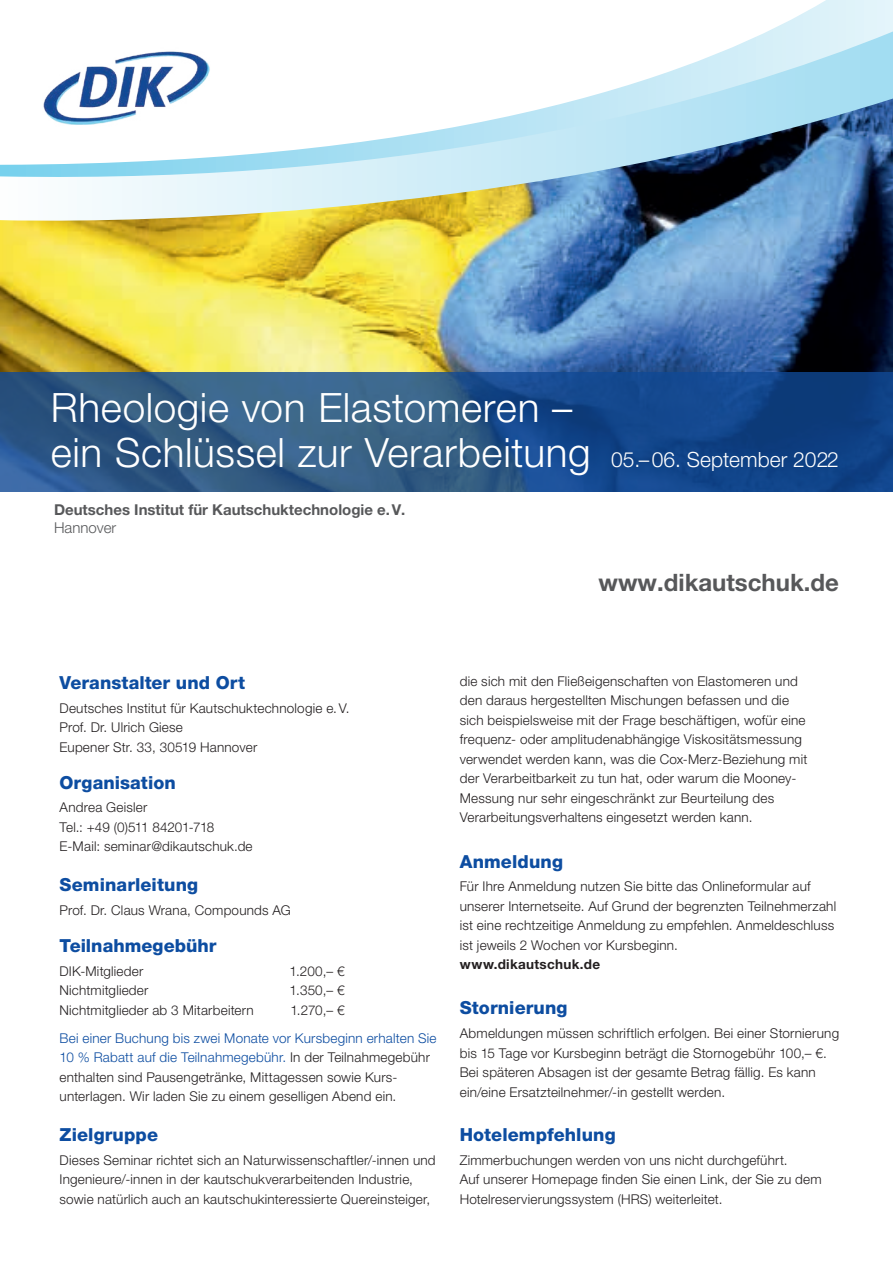
<style>
.page{position:relative;width:893px;height:1263px;background:#fff}
.page>*{position:absolute;margin:0;border:0;box-sizing:border-box;transform-origin:0 0}
.t1{font:300 40.5px/45px "Helvetica Neue LT Pro";letter-spacing:.015em;color:#fff}
.t2{font:700 24px "Helvetica Neue LT Pro";color:#57585a}
.t3{font:800 18px "Helvetica Neue LT Pro";letter-spacing:.005em;color:#0d4da1}
.t4{font:700 15px "Helvetica Neue LT Pro";color:#57585a}
.t5{font:300 15px "Helvetica Neue LT Pro";color:#57585a}
.t6{font:300 13.5px/19.5px "Helvetica Neue LT Pro";letter-spacing:.015em;color:#231f20}
.t7{font:700 13.5px "Helvetica Neue LT Pro";letter-spacing:.025em;color:#231f20}
.s1{font-size:21px}
.s2{color:#0d4da1}
</style>
<div class="page">
<img style="left:0;top:226px;width:893px;height:146px">
<svg style="left:769px;top:0;width:124px;height:31px"></svg>
<svg style="left:0;top:372px;width:893px;height:119px;background:#245186"></svg>
<svg style="left:0;top:31px;width:893px;height:195px"></svg>
<h1 class="t1" style="left:51px;top:384px;width:790px">Rheologie von Elastomeren –<br>ein Schlüssel zur Verarbeitung <span class="s1">05.– 06. September 2022</span></h1>
<p class="t4" style="left:54px;top:500px;width:353px">Deutsches Institut für Kautschuktechnologie e. V.</p>
<p class="t5" style="left:54px;top:518px;width:64px">Hannover</p>
<h2 class="t2" style="left:599px;top:568px;width:242px">www.dikautschuk.de</h2>
<h3 class="t3" style="left:60px;top:672px;width:187px">Veranstalter und Ort</h3>
<p class="t6" style="left:60px;top:698px;width:292px">Deutsches Institut für Kautschuktechnologie e.V.<br>Prof. Dr. Ulrich Giese<br>Eupener Str. 33, 30519 Hannover</p>
<h3 class="t3" style="left:60px;top:772px;width:118px">Organisation</h3>
<p class="t6" style="left:60px;top:798px;width:195px">Andrea Geisler<br>Tel.: +49 (0)511 84201-718<br>E-Mail: seminar@dikautschuk.de</p>
<h3 class="t3" style="left:60px;top:874px;width:140px">Seminarleitung</h3>
<p class="t6" style="left:60px;top:900px;width:233px">Prof. Dr. Claus Wrana, Compounds AG</p>
<h3 class="t3" style="left:60px;top:935px;width:159px">Teilnahmegebühr</h3>
<p class="t6" style="left:60px;top:961px;width:85px">DIK-Mitglieder</p>
<p class="t6" style="left:289px;top:961px;width:57px">1.200,– €</p>
<p class="t6" style="left:60px;top:980px;width:90px">Nichtmitglieder</p>
<p class="t6" style="left:290px;top:980px;width:56px">1.350,– €</p>
<p class="t6" style="left:60px;top:1000px;width:196px">Nichtmitglieder ab 3 Mitarbeitern</p>
<p class="t6" style="left:290px;top:1000px;width:56px">1.270,– €</p>
<p class="t6" style="left:60px;top:1028px;width:379px"><span class="s2">Bei einer Buchung bis zwei Monate vor Kursbeginn erhalten Sie 10 % Rabatt auf die Teilnahmegebühr.</span> In der Teilnahmegebühr enthalten sind Pausengetränke, Mittagessen sowie Kurs&shy;unterlagen. Wir laden Sie zu einem geselligen Abend ein.</p>
<h3 class="t3" style="left:60px;top:1124px;width:100px">Zielgruppe</h3>
<p class="t6" style="left:60px;top:1150px;width:378px">Dieses Seminar richtet sich an Naturwissenschaftler/-innen und<br>Ingenieure/-innen in der kautschukverarbeitenden Industrie, sowie natürlich auch an kautschukinteressierte Quereinsteiger,</p>
<p class="t6" style="left:460px;top:671px;width:349px">die sich mit den Fließeigenschaften von Elastomeren und den daraus hergestellten Mischungen befassen und die sich beispielsweise mit der Frage beschäftigen, wofür eine frequenz- oder amplitudenabhängige Viskositätsmessung verwendet werden kann, was die Cox-Merz-Beziehung mit der Verarbeitbarkeit zu tun hat, oder warum die Mooney-Messung nur sehr eingeschränkt zur Beurteilung des Verarbeitungsverhaltens eingesetzt werden kann.</p>
<h3 class="t3" style="left:460px;top:850px;width:105px">Anmeldung</h3>
<p class="t6" style="left:460px;top:876px;width:378px">Für Ihre Anmeldung nutzen Sie bitte das Onlineformular auf unserer Internetseite. Auf Grund der begrenzten Teilnehmerzahl ist eine rechtzeitige Anmeldung zu empfehlen. Anmeldeschluss ist jeweils 2 Wochen vor Kursbeginn.</p>
<p class="t7" style="left:460px;top:956px;width:142px">www.dikautschuk.de</p>
<h3 class="t3" style="left:460px;top:997px;width:109px">Stornierung</h3>
<p class="t6" style="left:460px;top:1023px;width:381px">Abmeldungen müssen schriftlich erfolgen. Bei einer Stornierung bis 15 Tage vor Kursbeginn beträgt die Stornogebühr 100,– €.<br>Bei späteren Absagen ist der gesamte Betrag fällig. Es kann ein/eine Ersatzteilnehmer/-in gestellt werden.</p>
<h3 class="t3" style="left:460px;top:1124px;width:157px">Hotelempfehlung</h3>
<p class="t6" style="left:460px;top:1150px;width:364px">Zimmerbuchungen werden von uns nicht durchgeführt.<br>Auf unserer Homepage finden Sie einen Link, der Sie zu dem<br>Hotelreservierungssystem (HRS) weiterleitet.</p>
</div>
